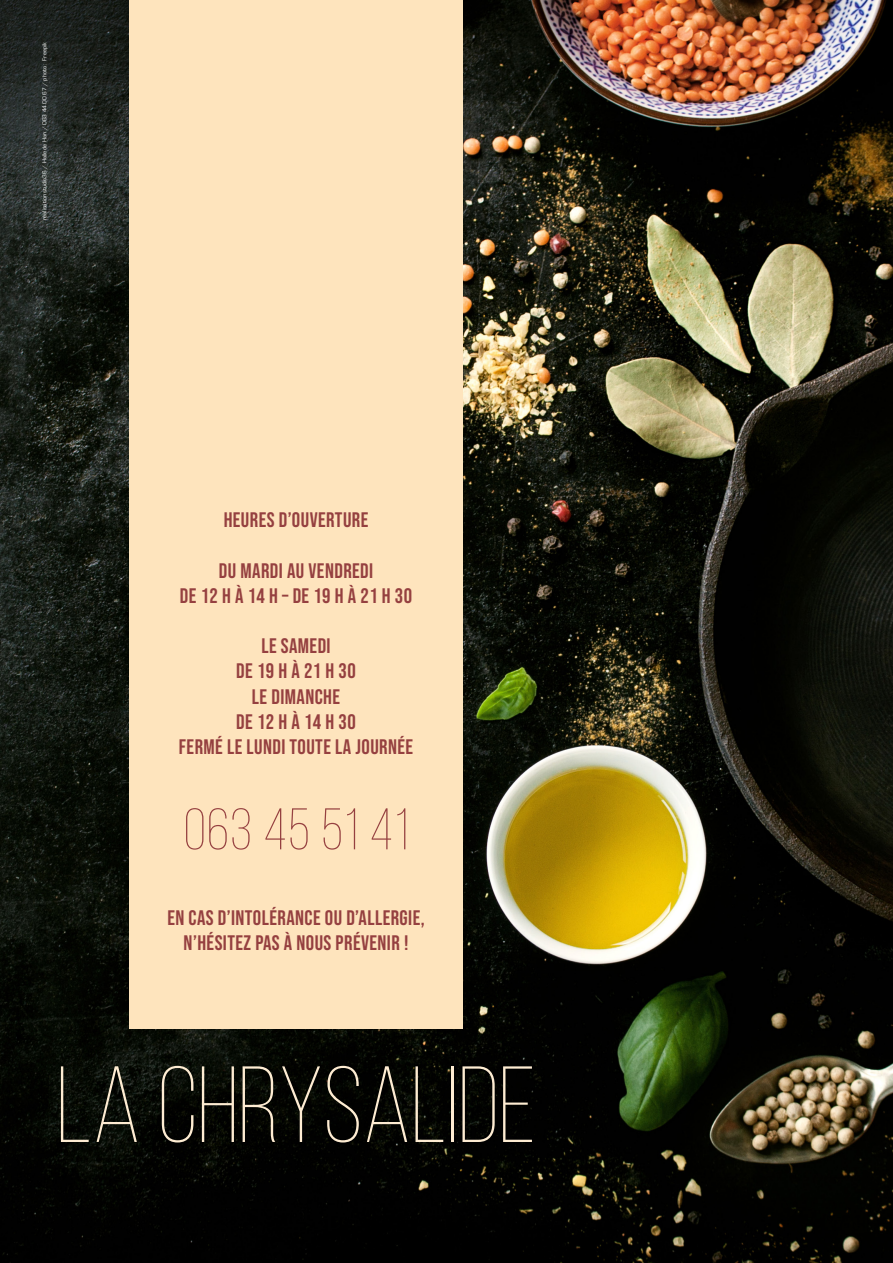
<style>
.page{position:relative;width:893px;height:1263px;background:#fff}
.page>*{position:absolute;margin:0;border:0;box-sizing:border-box;transform-origin:0 0}
.t1{font:300 108px "Bebas Neue";color:#feecd2}
.t2{font:300 58.5px "Bebas Neue";letter-spacing:.02em;color:#954040}
.t3{font:21px "Bebas Neue";letter-spacing:.02em;color:#954040}
.t4{font:6px "Eurostile";color:#fff}
</style>
<div class="page">
<img style="left:0;top:0;width:893px;height:1263px">
<div style="left:130px;top:0;width:333px;height:1028px;background:#fee4bd"></div>
<p class="t4" style="left:41px;top:220px;width:179px;rotate:-90deg">réalisation studio36 / Halle de Han / 063 44 00 67 / photo : Freepik</p>
<p class="t3" style="left:224px;top:508px;width:146px">HEURES D’OUVERTURE</p>
<p class="t3" style="left:219px;top:558px;width:156px">DU MARDI AU VENDREDI</p>
<p class="t3" style="left:180px;top:583px;width:234px">DE 12 H À 14 H – DE 19 H À 21 H 30</p>
<p class="t3" style="left:261px;top:634px;width:71px">LE SAMEDI</p>
<p class="t3" style="left:236px;top:659px;width:121px">DE 19 H À 21 H 30</p>
<p class="t3" style="left:252px;top:684px;width:90px">LE DIMANCHE</p>
<p class="t3" style="left:236px;top:709px;width:121px">DE 12 H À 14 H 30</p>
<p class="t3" style="left:179px;top:735px;width:236px">FERMÉ LE LUNDI TOUTE LA JOURNÉE</p>
<p class="t2" style="left:184px;top:798px;width:226px">063 45 51 41</p>
<p class="t3" style="left:167px;top:906px;width:259px">EN CAS D’INTOLÉRANCE OU D’ALLERGIE,</p>
<p class="t3" style="left:184px;top:931px;width:226px">N’HÉSITEZ PAS À NOUS PRÉVENIR !</p>
<p class="t1" style="left:57px;top:1047px;width:481px">LA CHRYSALIDE</p>
</div>
